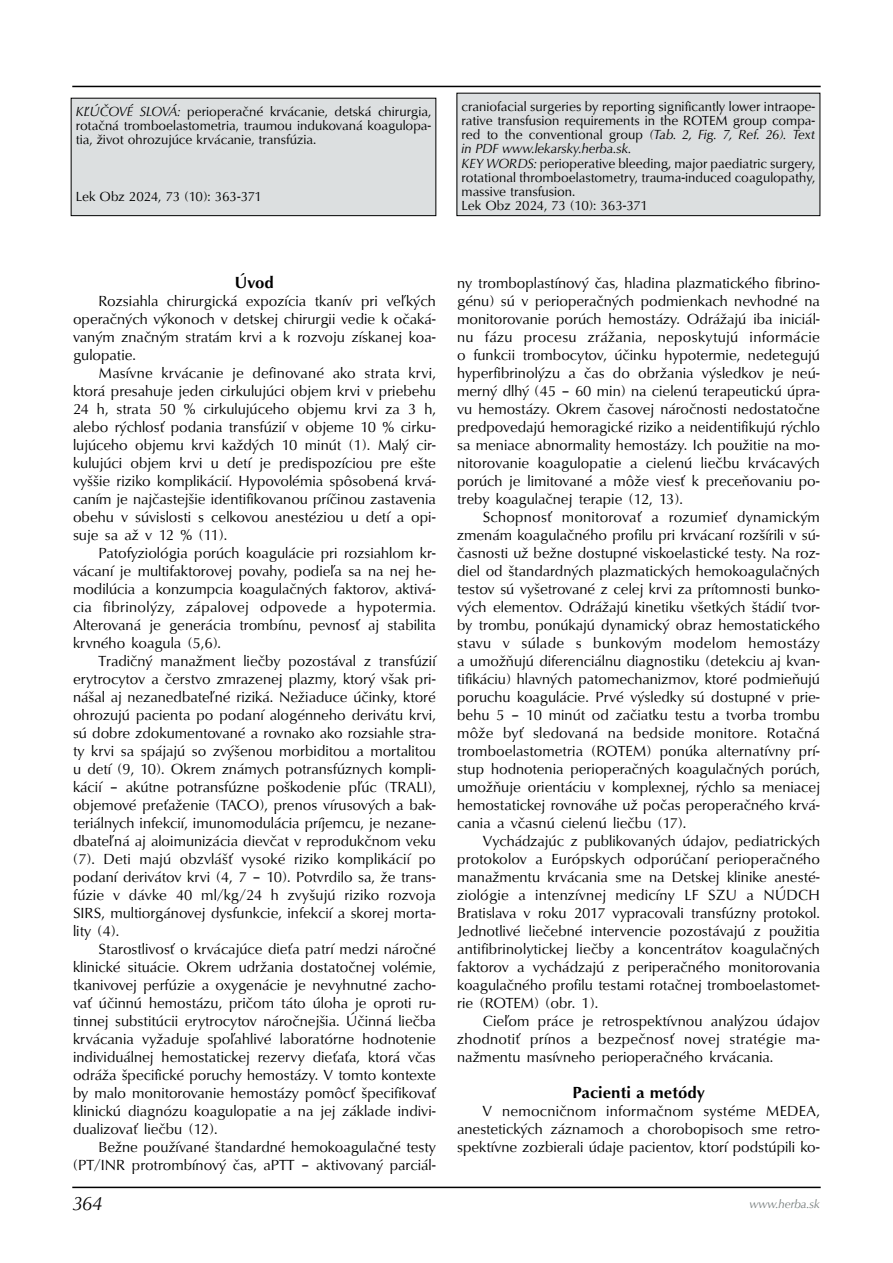
<style>
.page{position:relative;width:893px;height:1263px;background:#fff}
.page>*{position:absolute;margin:0;border:0;box-sizing:border-box;transform-origin:0 0}
.t1{font:italic 19.5px "URW Classico TEE";color:#000}
.t2{font:700 16.5px "URW Classico TEE";color:#000}
.t3{font:15px/18px "URW Classico TEE";color:#000;text-align:justify}
.t4{font:13.5px/14.2px "URW Classico TEE";color:#000;text-align:justify}
.t5{font:italic 12px "URW Classico TEE";color:#777e7e}
.s1{font-style:italic}
</style>
<div class="page">
<hr style="left:72px;top:86px;width:749px;height:1px;background:#000">
<hr style="left:72px;top:1187px;width:749px;height:1px;background:#000">
<div style="left:71px;top:98px;width:365px;height:118px;background:#dcdfe0"></div>
<div style="left:71px;top:98px;width:365px;height:118px;border:1px solid #000"></div>
<div style="left:457px;top:93px;width:363px;height:123px;background:#dcdfe0"></div>
<div style="left:457px;top:93px;width:363px;height:123px;border:1px solid #000"></div>
<p class="t4" style="left:76px;top:104px;width:357px"><span class="s1">KĽÚČOVÉ SLOVÁ:</span> perioperačné krvácanie, detská chirurgia, rotačná tromboelastometria, traumou indukovaná koagulopa&shy;tia, život ohrozujúce krvácanie, transfúzia.</p>
<p class="t4" style="left:76px;top:190px;width:188px">Lek Obz 2024, 73 (10): 363-371</p>
<p class="t4" style="left:462px;top:99px;width:355px;text-align:left">craniofacial surgeries by reporting significantly lower intraope&shy;rative transfusion requirements in the ROTEM group compa&shy;red to the conventional group <span class="s1">(Tab. 2, Fig. 7, Ref. 26). Text in PDF www.lekarsky.herba.sk.<br>KEY WORDS:</span> perioperative bleeding, major paediatric surgery, rotational thromboelastometry, trauma-induced coagulopathy, massive transfusion.<br>Lek Obz 2024, 73 (10): 363-371</p>
<p class="t2" style="left:235px;top:272px;width:41px">Úvod</p>
<p class="t3" style="left:73px;top:292px;width:364px;text-indent:26px">Rozsiahla chirurgická expozícia tkanív pri veľkých operačných výkonoch v detskej chirurgii vedie k očaká&shy;vaným značným stratám krvi a k rozvoju získanej koa&shy;gulopatie.</p>
<p class="t3" style="left:73px;top:364px;width:364px;text-indent:26px">Masívne krvácanie je definované ako strata krvi, ktorá presahuje jeden cirkulujúci objem krvi v priebehu 24 h, strata 50 % cirkulujúceho objemu krvi za 3 h, alebo rýchlosť podania transfúzií v objeme 10 % cirku&shy;lujúceho objemu krvi každých 10 minút (1). Malý cir&shy;kulujúci objem krvi u detí je predispozíciou pre ešte vyššie riziko komplikácií. Hypovolémia spôsobená krvá&shy;caním je najčastejšie identifikovanou príčinou zastavenia obehu v súvislosti s celkovou anestéziou u detí a opi&shy;suje sa až v 12 % (11).</p>
<p class="t3" style="left:73px;top:544px;width:364px;text-indent:26px">Patofyziológia porúch koagulácie pri rozsiahlom kr&shy;vácaní je multifaktorovej povahy, podieľa sa na nej he&shy;modilúcia a konzumpcia koagulačných faktorov, aktivá&shy;cia fibrinolýzy, zápalovej odpovede a hypotermia.<br>Alterovaná je generácia trombínu, pevnosť aj stabilita krvného koagula (5,6).</p>
<p class="t3" style="left:73px;top:652px;width:364px;text-indent:26px">Tradičný manažment liečby pozostával z transfúzií erytrocytov a čerstvo zmrazenej plazmy, ktorý však pri&shy;nášal aj nezanedbateľné riziká. Nežiaduce účinky, ktoré ohrozujú pacienta po podaní alogénneho derivátu krvi, sú dobre zdokumentované a rovnako ako rozsiahle stra&shy;ty krvi sa spájajú so zvýšenou morbiditou a mortalitou u detí (9, 10). Okrem známych potransfúznych kompli&shy;kácií – akútne potransfúzne poškodenie pľúc (TRALI), objemové preťaženie (TACO), prenos vírusových a bak&shy;teriálnych infekcií, imunomodulácia príjemcu, je nezane&shy;dbateľná aj aloimunizácia dievčat v reprodukčnom veku (7). Deti majú obzvlášť vysoké riziko komplikácií po podaní derivátov krvi (4, 7 – 10). Potvrdilo sa, že trans&shy;fúzie v dávke 40 ml/kg/24 h zvyšujú riziko rozvoja SIRS, multiorgánovej dysfunkcie, infekcií a skorej morta&shy;lity (4).</p>
<p class="t3" style="left:73px;top:940px;width:364px;text-indent:26px">Starostlivosť o krvácajúce dieťa patrí medzi náročné klinické situácie. Okrem udržania dostatočnej volémie, tkanivovej perfúzie a oxygenácie je nevyhnutné zacho&shy;vať účinnú hemostázu, pričom táto úloha je oproti ru&shy;tinnej substitúcii erytrocytov náročnejšia. Účinná liečba krvácania vyžaduje spoľahlivé laboratórne hodnotenie individuálnej hemostatickej rezervy dieťaťa, ktorá včas odráža špecifické poruchy hemostázy. V tomto kontexte by malo monitorovanie hemostázy pomôcť špecifikovať klinickú diagnózu koagulopatie a na jej základe indivi&shy;dualizovať liečbu (12).</p>
<p class="t3" style="left:73px;top:1138px;width:364px;text-align:right">Bežne používané štandardné hemokoagulačné testy (PT/INR protrombínový čas, aPTT – aktivovaný parciál-</p>
<p class="t3" style="left:457px;top:274px;width:364px">ny tromboplastínový čas, hladina plazmatického fibrino&shy;génu) sú v perioperačných podmienkach nevhodné na monitorovanie porúch hemostázy. Odrážajú iba iniciál&shy;nu fázu procesu zrážania, neposkytujú informácie o funkcii trombocytov, účinku hypotermie, nedetegujú hyperfibrinolýzu a čas do obržania výsledkov je neú&shy;merný dlhý (45 – 60 min) na cielenú terapeutickú úpra&shy;vu hemostázy. Okrem časovej náročnosti nedostatočne predpovedajú hemoragické riziko a neidentifikujú rýchlo sa meniace abnormality hemostázy. Ich použitie na mo&shy;nitorovanie koagulopatie a cielenú liečbu krvácavých porúch je limitované a môže viesť k preceňovaniu po&shy;treby koagulačnej terapie (12, 13).</p>
<p class="t3" style="left:457px;top:508px;width:364px;text-indent:26px">Schopnosť monitorovať a rozumieť dynamickým zmenám koagulačného profilu pri krvácaní rozšírili v sú&shy;časnosti už bežne dostupné viskoelastické testy. Na roz&shy;diel od štandardných plazmatických hemokoagulačných testov sú vyšetrované z celej krvi za prítomnosti bunko&shy;vých elementov. Odrážajú kinetiku všetkých štádií tvor&shy;by trombu, ponúkajú dynamický obraz hemostatického stavu v súlade s bunkovým modelom hemostázy a umožňujú diferenciálnu diagnostiku (detekciu aj kvan&shy;tifikáciu) hlavných patomechanizmov, ktoré podmieňujú poruchu koagulácie. Prvé výsledky sú dostupné v prie&shy;behu 5 – 10 minút od začiatku testu a tvorba trombu môže byť sledovaná na bedside monitore. Rotačná tromboelastometria (ROTEM) ponúka alternatívny prí&shy;stup hodnotenia perioperačných koagulačných porúch, umožňuje orientáciu v komplexnej, rýchlo sa meniacej hemostatickej rovnováhe už počas peroperačného krvá&shy;cania a včasnú cielenú liečbu (17).</p>
<p class="t3" style="left:457px;top:832px;width:364px;text-indent:26px">Vychádzajúc z publikovaných údajov, pediatrických protokolov a Európskych odporúčaní perioperačného manažmentu krvácania sme na Detskej klinike anesté&shy;ziológie a intenzívnej medicíny LF SZU a NÚDCH Bratislava v roku 2017 vypracovali transfúzny protokol.<br>Jednotlivé liečebné intervencie pozostávajú z použitia antifibrinolytickej liečby a koncentrátov koagulačných faktorov a vychádzajú z periperačného monitorovania koagulačného profilu testami rotačnej tromboelastomet&shy;rie (ROTEM) (obr. 1).</p>
<p class="t3" style="left:457px;top:1012px;width:364px;text-indent:26px">Cieľom práce je retrospektívnou analýzou údajov zhodnotiť prínos a bezpečnosť novej stratégie ma&shy;nažmentu masívneho perioperačného krvácania.</p>
<p class="t2" style="left:572px;top:1082px;width:134px">Pacienti a metódy</p>
<p class="t3" style="left:457px;top:1102px;width:364px;text-indent:26px">V nemocničnom informačnom systéme MEDEA, anestetických záznamoch a chorobopisoch sme retro&shy;spektívne zozbierali údaje pacientov, ktorí podstúpili ko-</p>
<h1 class="t1" style="left:73px;top:1191px;width:30px">364</h1>
<p class="t5" style="left:749px;top:1197px;width:72px">www.herba.sk</p>
</div>
